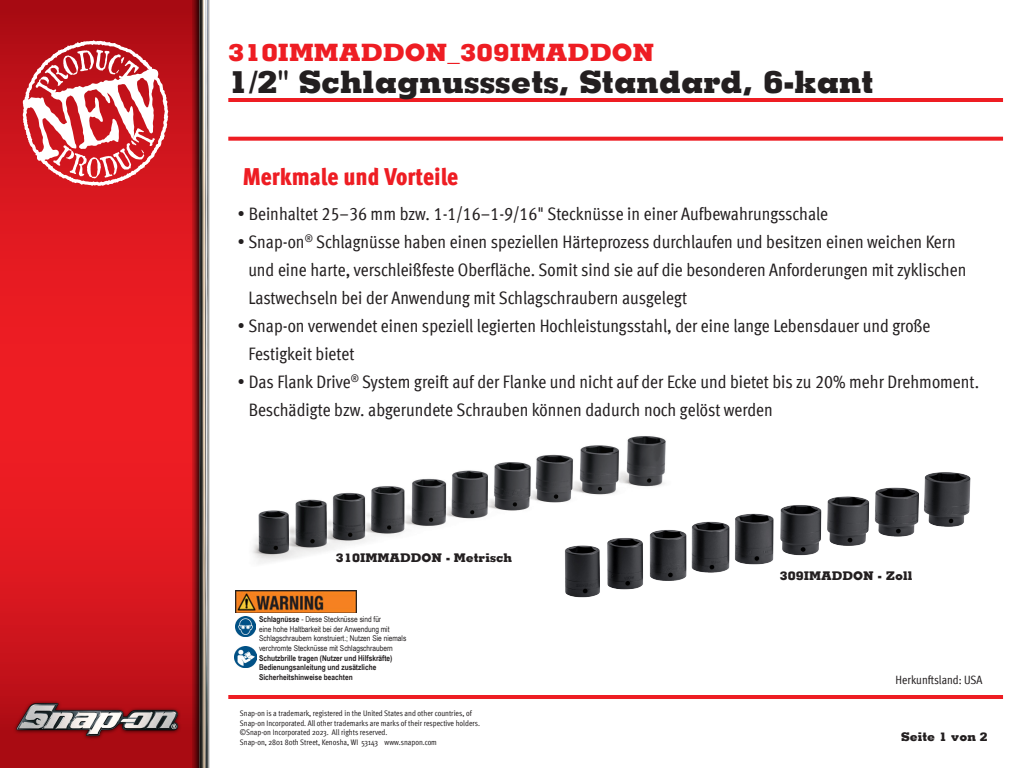
<style>
.page{position:relative;width:1024px;height:768px;background:#fff}
.page>*{position:absolute;margin:0;border:0;box-sizing:border-box;transform-origin:0 0}
.t1{font:800 31px "Memphis LT";color:#231f20}
.t2{font:800 24px "Memphis LT";color:#ee1d23}
.t3{font:24px "Meta Cond Black LF";color:#ee1d23}
.t4{font:18px/28px "Meta Cond Book LF";color:#231f20}
.t5{font:800 12px "Memphis LT";color:#231f20}
.t6{font:12px "Meta Cond Book LF";letter-spacing:-.005em;color:#231f20}
.t7{font:8px/9.6px "Meta Cond";color:#231f20}
.t8{font:8px/9.6px "Arial Narrow";color:#231f20}
.t9{font:700 8px/9.6px "Arial Narrow";color:#231f20}
.s1{font-weight:700}
</style>
<div class="page">
<svg style="left:0;top:0;width:192px;height:643px;background:#de191f"></svg>
<svg style="left:21px;top:39px;width:149px;height:149px"></svg>
<img style="left:0;top:643px;width:192px;height:125px">
<svg style="left:192px;top:0;width:2px;height:768px;background:#b31218"></svg>
<img style="left:194px;top:0;width:16px;height:768px">
<hr style="left:228px;top:695px;width:775px;height:4px;background:#ee1d23">
<svg style="left:228px;top:137px;width:775px;height:4px;background:#ef2e34"></svg>
<hr style="left:228px;top:98px;width:775px;height:4px;background:#ee1d23">
<img style="left:252px;top:436px;width:414px;height:127px">
<img style="left:235px;top:590px;width:122px;height:23px">
<img style="left:235px;top:616px;width:20px;height:20px">
<img style="left:234px;top:646px;width:22px;height:22px">
<img style="left:550px;top:450px;width:421px;height:148px">
<p class="t2" style="left:228px;top:37px;width:428px">310IMMADDON_309IMADDON</p>
<p class="t1" style="left:228px;top:62px;width:647px">1/2" Schlagnusssets, Standard, 6-kant</p>
<p class="t3" style="left:243px;top:162px;width:217px">Merkmale und Vorteile</p>
<p class="t4" style="left:238px;top:200px;width:592px">• Beinhaltet 25–36 mm bzw. 1-1/16–1-9/16" Stecknüsse in einer Aufbewahrungsschale</p>
<p class="t4" style="left:248px;top:228px;width:720px;text-indent:-11px">• Snap-on<sup>®</sup> Schlagnüsse haben einen speziellen Härteprozess durchlaufen und besitzen einen weichen Kern und eine harte, verschleißfeste Oberfläche. Somit sind sie auf die besonderen Anforderungen mit zyklischen<br>Lastwechseln bei der Anwendung mit Schlagschraubern ausgelegt</p>
<p class="t4" style="left:248px;top:312px;width:684px;text-indent:-11px">• Snap-on verwendet einen speziell legierten Hochleistungsstahl, der eine lange Lebensdauer und große<br>Festigkeit bietet</p>
<p class="t4" style="left:249px;top:368px;width:732px;text-indent:-11px">• Das Flank Drive<sup>®</sup> System greift auf der Flanke und nicht auf der Ecke und bietet bis zu 20% mehr Drehmoment.<br>Beschädigte bzw. abgerundete Schrauben können dadurch noch gelöst werden</p>
<p class="t5" style="left:336px;top:550px;width:178px">310IMMADDON - Metrisch</p>
<p class="t8" style="left:259px;top:614px;width:149px"><span class="s1">Schlagnüsse</span> - Diese Stecknüsse sind für<br>eine hohe Haltbarkeit bei der Anwendung mit Schlagschraubern konstruiert.; Nutzen Sie niemals verchromte Stecknüsse mit Schlagschraubern</p>
<p class="t9" style="left:259px;top:653px;width:135px">Schutzbrille tragen (Nutzer und Hilfskräfte)</p>
<p class="t9" style="left:259px;top:662px;width:119px">Bedienungsanleitung und zusätzliche<br>Sicherheitshinweise beachten</p>
<p class="t7" style="left:240px;top:708px;width:242px">Snap-on is a trademark, registered in the United States and other countries, of<br>Snap-on Incorporated. All other trademarks are marks of their respective holders. ©Snap-on Incorporated 2023. All rights reserved.</p>
<p class="t7" style="left:240px;top:737px;width:199px">Snap-on, 2801 80th Street, Kenosha, WI 53143 www.snapon.com</p>
<p class="t5" style="left:780px;top:568px;width:134px">309IMADDON - Zoll</p>
<p class="t6" style="left:896px;top:673px;width:88px">Herkunftsland: USA</p>
<p class="t5" style="left:901px;top:729px;width:88px">Seite 1 von 2</p>
</div>
